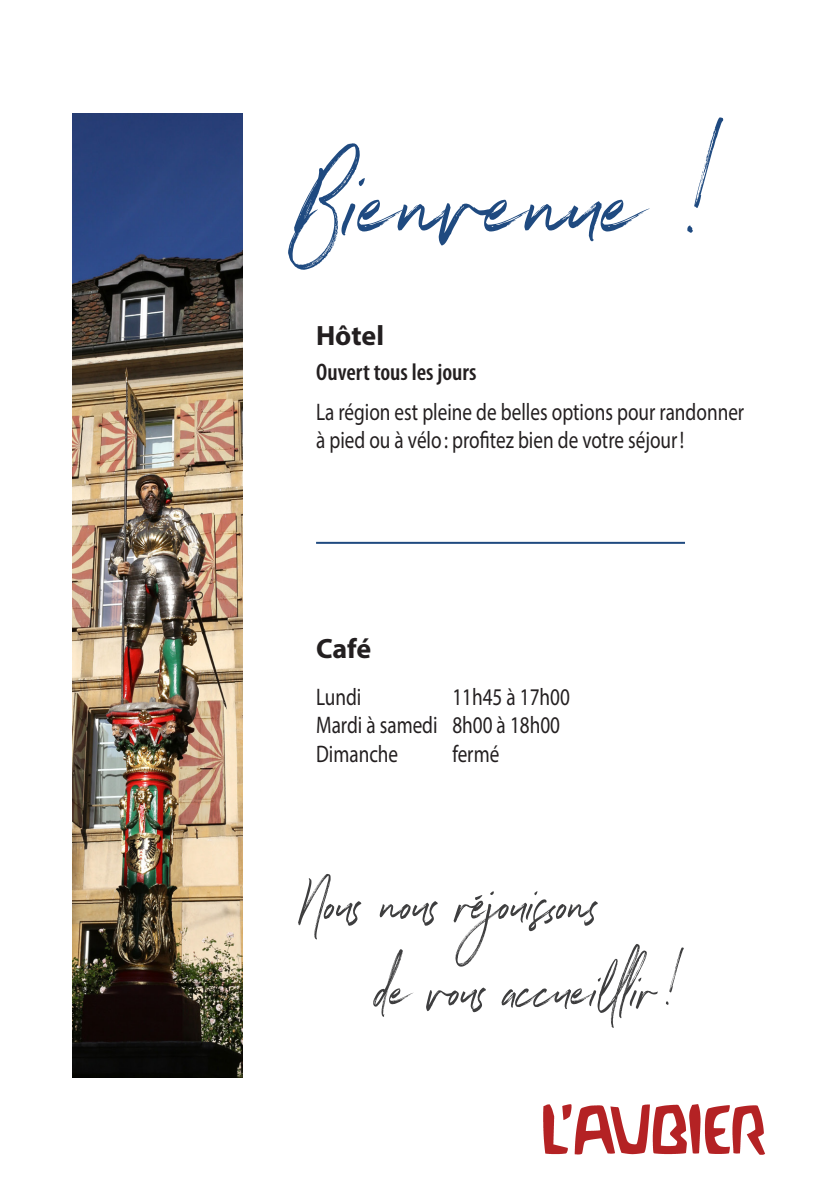
<style>
.page{position:relative;width:840px;height:1191px;background:#fff}
.page>*{position:absolute;margin:0;border:0;box-sizing:border-box;transform-origin:0 0}
.Manuel{font:italic 144.8px "Northwell Alt";color:#1f4a80;scale:.8 1}
.Manuel-2{font:italic 72px "Northwell Alt";color:#3e3e3f;scale:.8 1}
.Titre{font:700 28px "Myriad Pro";letter-spacing:-.005em;color:#231f20}
.Texte{font:24px/28.8px "Myriad Pro";color:#231f20;scale:.8 1}
.Horaires{font:24px "Myriad Pro";color:#231f20;scale:.8 1}
.Horaires-2{font:600 condensed 24px "Myriad Pro";color:#231f20}
</style>
<div class="page">
<img style="left:72px;top:113px;width:170px;height:964px">
<img style="left:543px;top:1104px;width:222px;height:51px">
<hr style="left:316px;top:542px;width:368px;height:2px;background:#1f4a80">
<p class="Manuel" style="left:299px;top:99px;width:564px">Bienvenue!</p>
<p class="Titre" style="left:316px;top:317px;width:69px">Hôtel</p>
<p class="Horaires-2" style="left:316px;top:359px;width:162px">Ouvert tous les jours</p>
<p class="Texte" style="left:316px;top:397px;width:536px">La région est pleine de belles options pour randonner à pied ou à vélo: profitez bien de votre séjour!</p>
<p class="Titre" style="left:316px;top:630px;width:57px">Café</p>
<p class="Horaires" style="left:316px;top:681px;width:58px">Lundi</p>
<p class="Horaires" style="left:452px;top:681px;width:148px">11h45 à 17h00</p>
<p class="Horaires" style="left:316px;top:710px;width:306px">Mardi à samedi 8h00 à 18h00</p>
<p class="Horaires" style="left:316px;top:739px;width:104px">Dimanche</p>
<p class="Horaires" style="left:452px;top:739px;width:60px">fermé</p>
<p class="Manuel-2" style="left:302px;top:851px;width:400px">Nousnousréjouissons</p>
<p class="Manuel-2" style="left:375px;top:938px;width:403px">devousaccueilllir!</p>
</div>
